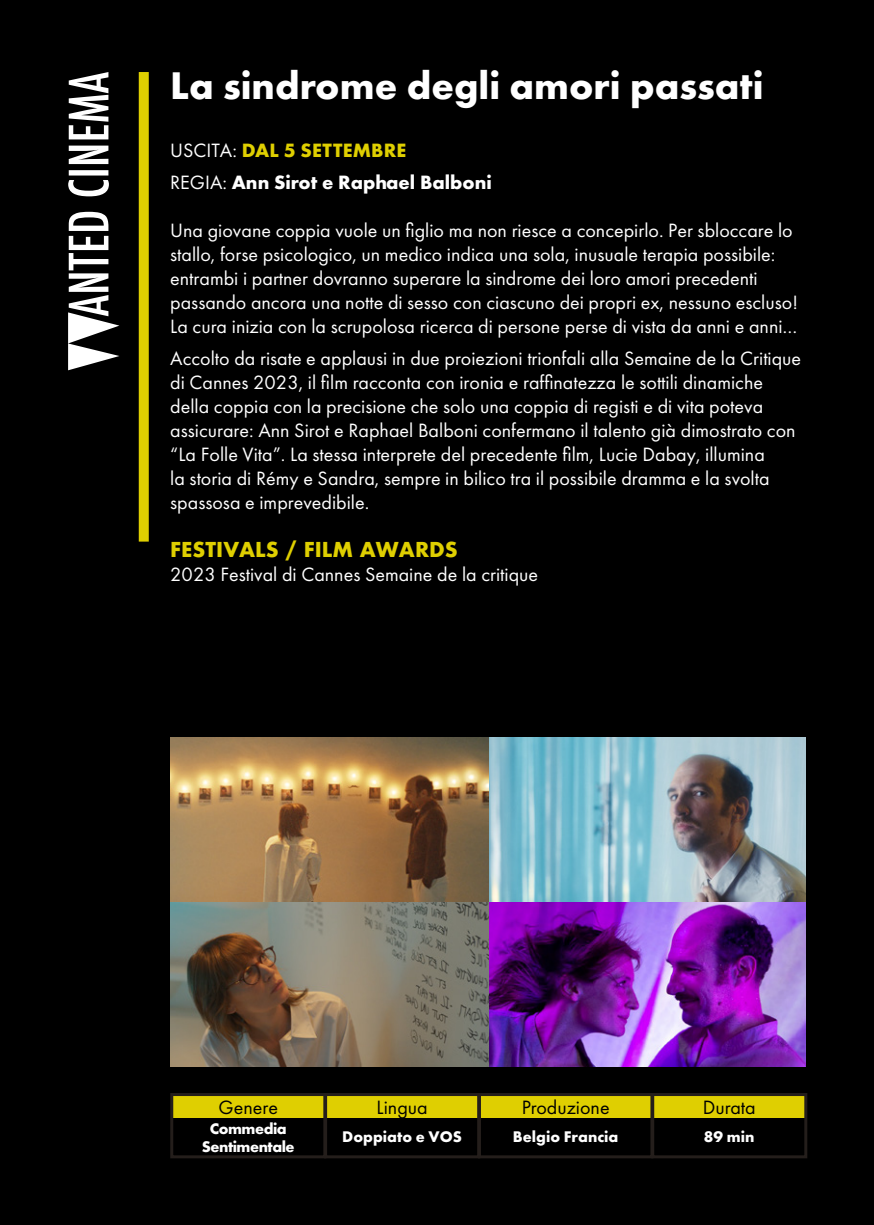
<style>
.page{position:relative;width:874px;height:1225px;background:#fff}
.page>*{position:absolute;margin:0;border:0;box-sizing:border-box;transform-origin:0 0}
.t1{font:700 40px "Futura PT";color:#fff}
.t2{font:20px/24px "Futura PT";color:#fff}
.t3{font:700 20px "Futura PT";color:#fff}
.t4{font:20px "Futura PT";color:#000}
.t5{font:700 20px "Futura PT";letter-spacing:.01em;color:#dfcf01}
.t6{font:700 20px "Futura";color:#dfcf01}
.t7{font:700 16px "Futura PT";color:#fff}
.t8{font:700 16px "Futura PT";letter-spacing:-.03em;color:#fff}
.s1{font-weight:400;color:#fff}
.s2{font-weight:400}
</style>
<div class="page">
<div style="left:0;top:0;width:873px;height:1225px;background:#000"></div>
<img style="left:170px;top:737px;width:635px;height:329px">
<div style="left:652px;top:1093px;width:153px;height:24px;background:#dfcf01"></div>
<div style="left:325px;top:1093px;width:154px;height:24px;background:#dfcf01"></div>
<div style="left:479px;top:1093px;width:172px;height:24px;background:#dfcf01"></div>
<div style="left:171px;top:1093px;width:153px;height:24px;background:#dfcf01"></div>
<div style="left:170px;top:1093px;width:156px;height:65px;border:3px solid #241e1b"></div>
<div style="left:324px;top:1093px;width:156px;height:65px;border:3px solid #241e1b"></div>
<div style="left:651px;top:1093px;width:155px;height:65px;border:3px solid #241e1b"></div>
<div style="left:477px;top:1093px;width:176px;height:65px;border:3px solid #241e1b"></div>
<div style="left:139px;top:72px;width:10px;height:469px;background:#dfcf01"></div>
<svg style="left:68px;top:72px;width:51px;height:298px"></svg>
<p class="t1" style="left:170px;top:59px;width:594px">La sindrome degli amori passati</p>
<p class="t5" style="left:170px;top:138px;width:237px"><span class="s1">USCITA:</span> DAL 5 SETTEMBRE</p>
<p class="t3" style="left:170px;top:170px;width:323px"><span class="s2">REGIA:</span> Ann Sirot e Raphael Balboni</p>
<p class="t2" style="left:170px;top:218px;width:629px">Una giovane coppia vuole un figlio ma non riesce a concepirlo. Per sbloccare lo stallo, forse psicologico, un medico indica una sola, inusuale terapia possibile: entrambi i partner dovranno superare la sindrome dei loro amori precedenti passando ancora una notte di sesso con ciascuno dei propri ex, nessuno escluso!<br>La cura inizia con la scrupolosa ricerca di persone perse di vista da anni e anni…</p>
<p class="t2" style="left:170px;top:346px;width:632px">Accolto da risate e applausi in due proiezioni trionfali alla Semaine de la Critique di Cannes 2023, il film racconta con ironia e raffinatezza le sottili dinamiche della coppia con la precisione che solo una coppia di registi e di vita poteva assicurare: Ann Sirot e Raphael Balboni confermano il talento già dimostrato con “La Folle Vita”. La stessa interprete del precedente film, Lucie Dabay, illumina<br>la storia di Rémy e Sandra, sempre in bilico tra il possibile dramma e la svolta spassosa e imprevedibile.</p>
<p class="t6" style="left:170px;top:535px;width:289px">FESTIVALS / FILM AWARDS</p>
<p class="t2" style="left:170px;top:562px;width:369px">2023 Festival di Cannes Semaine de la critique</p>
<p class="t4" style="left:218px;top:1095px;width:61px">Genere</p>
<p class="t8" style="left:210px;top:1118px;width:78px">Commedia</p>
<p class="t8" style="left:202px;top:1136px;width:94px">Sentimentale</p>
<p class="t4" style="left:376px;top:1095px;width:53px">Lingua</p>
<p class="t7" style="left:342px;top:1126px;width:121px">Doppiato e VOS</p>
<p class="t4" style="left:521px;top:1095px;width:89px">Produzione</p>
<p class="t7" style="left:512px;top:1126px;width:107px">Belgio Francia</p>
<p class="t4" style="left:702px;top:1095px;width:54px">Durata</p>
<p class="t7" style="left:703px;top:1126px;width:52px">89 min</p>
</div>
